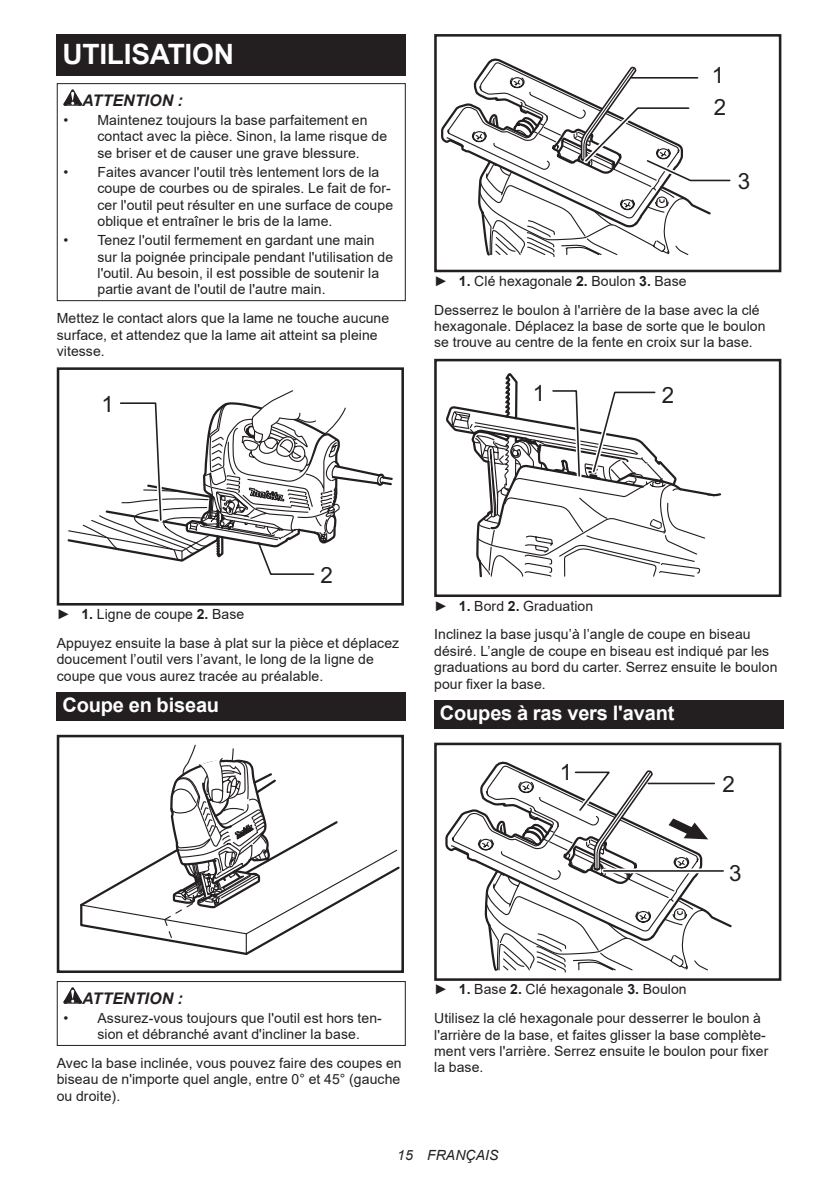
<style>
.page{position:relative;width:840px;height:1191px;background:#fff}
.page>*{position:absolute;margin:0;border:0;box-sizing:border-box;transform-origin:0 0}
.t1{font:700 28px "Arial";letter-spacing:-.01em;color:#fff}
.t2{font:22.4px/32.2px "Arial";color:#231f20}
.t3{font:700 20px "Arial";letter-spacing:-.01em;color:#fff}
.t4{font:italic 700 16px "Arial";letter-spacing:.005em;color:#231f20}
.t5{font:14px/16.4px "Arial";letter-spacing:.005em;color:#231f20}
.t6{font:italic 14px "Arial";letter-spacing:.005em;color:#231f20}
.s1{font-weight:700}
</style>
<div class="page">
<div style="left:57px;top:34px;width:348px;height:41px;background:#231f20"></div>
<svg style="left:63px;top:89px;width:19px;height:17px"></svg>
<div style="left:57px;top:83px;width:348px;height:218px;border:1px solid #231f20"></div>
<div style="left:57px;top:367px;width:347px;height:238px;border:3px solid #231f20"></div>
<svg style="left:67px;top:390px;width:326px;height:185px"></svg>
<div style="left:57px;top:692px;width:348px;height:28px;background:#231f20"></div>
<svg style="left:80px;top:744px;width:320px;height:211px"></svg>
<div style="left:57px;top:735px;width:347px;height:238px;border:3px solid #231f20"></div>
<svg style="left:63px;top:987px;width:19px;height:16px"></svg>
<div style="left:57px;top:981px;width:348px;height:65px;border:1px solid #231f20"></div>
<div style="left:434px;top:34px;width:347px;height:238px;border:3px solid #231f20"></div>
<svg style="left:441px;top:58px;width:290px;height:199px"></svg>
<div style="left:434px;top:359px;width:347px;height:238px;border:3px solid #231f20"></div>
<svg style="left:445px;top:373px;width:277px;height:224px"></svg>
<div style="left:434px;top:700px;width:348px;height:28px;background:#231f20"></div>
<div style="left:434px;top:742px;width:347px;height:238px;border:3px solid #231f20"></div>
<svg style="left:445px;top:767px;width:287px;height:205px"></svg>
<h1 class="t1" style="left:62px;top:34px;width:173px">UTILISATION</h1>
<p class="t4" style="left:82px;top:89px;width:102px">ATTENTION :</p>
<p class="t5" style="left:97px;top:112px;width:291px;text-indent:-34px">• Maintenez toujours la base parfaitement en contact avec la pièce. Sinon, la lame risque de se briser et de causer une grave blessure.</p>
<p class="t5" style="left:97px;top:164px;width:297px;text-indent:-34px">• Faites avancer l'outil très lentement lors de la coupe de courbes ou de spirales. Le fait de for&shy;cer l'outil peut résulter en une surface de coupe oblique et entraîner le bris de la lame.</p>
<p class="t5" style="left:97px;top:232px;width:297px;text-indent:-34px">• Tenez l'outil fermement en gardant une main sur la poignée principale pendant l'utilisation de l'outil. Au besoin, il est possible de soutenir la partie avant de l'outil de l'autre main.</p>
<p class="t5" style="left:57px;top:310px;width:334px">Mettez le contact alors que la lame ne touche aucune surface, et attendez que la lame ait atteint sa pleine vitesse.</p>
<h2 class="t2" style="left:101px;top:388px;width:14px">1</h2>
<h2 class="t2" style="left:711px;top:59px;width:16px">1<br>2</h2>
<h2 class="t2" style="left:737px;top:164px;width:14px">3</h2>
<p class="t5" style="left:434px;top:266px;width:327px;line-height:28.8px">► <span class="s1">1.</span> Clé hexagonale <span class="s1">2.</span> Boulon <span class="s1">3.</span> Base<br>Desserrez le boulon à l'arrière de la base avec la clé</p>
<p class="t5" style="left:434px;top:318px;width:333px">hexagonale. Déplacez la base de sorte que le boulon se trouve au centre de la fente en croix sur la base.</p>
<h2 class="t2" style="left:532px;top:377px;width:14px">1</h2>
<h2 class="t2" style="left:661px;top:378px;width:14px">2</h2>
<h2 class="t2" style="left:320px;top:559px;width:14px">2</h2>
<p class="t5" style="left:57px;top:599px;width:344px;line-height:28.8px">► <span class="s1">1.</span> Ligne de coupe <span class="s1">2.</span> Base<br>Appuyez ensuite la base à plat sur la pièce et déplacez</p>
<p class="t5" style="left:57px;top:651px;width:318px">doucement l’outil vers l’avant, le long de la ligne de coupe que vous aurez tracée au préalable.</p>
<h3 class="t3" style="left:62px;top:691px;width:158px">Coupe en biseau</h3>
<p class="t5" style="left:434px;top:591px;width:318px;line-height:28.8px">► <span class="s1">1.</span> Bord <span class="s1">2.</span> Graduation<br>Inclinez la base jusqu’à l’angle de coupe en biseau</p>
<p class="t5" style="left:434px;top:642px;width:344px">désiré. L’angle de coupe en biseau est indiqué par les graduations au bord du carter. Serrez ensuite le boulon pour fixer la base.</p>
<h3 class="t3" style="left:439px;top:699px;width:236px">Coupes à ras vers l'avant</h3>
<h2 class="t2" style="left:559px;top:755px;width:14px">1</h2>
<h2 class="t2" style="left:722px;top:768px;width:14px">2</h2>
<h2 class="t2" style="left:728px;top:857px;width:14px">3</h2>
<p class="t4" style="left:82px;top:987px;width:102px">ATTENTION :</p>
<p class="t5" style="left:97px;top:1009px;width:286px;text-indent:-34px">• Assurez-vous toujours que l'outil est hors ten&shy;sion et débranché avant d'incliner la base.</p>
<p class="t5" style="left:57px;top:1054px;width:346px;text-align:justify">Avec la base inclinée, vous pouvez faire des coupes en biseau de n'importe quel angle, entre 0° et 45° (gauche ou droite).</p>
<p class="t5" style="left:434px;top:975px;width:328px;line-height:28.8px">► <span class="s1">1.</span> Base <span class="s1">2.</span> Clé hexagonale <span class="s1">3.</span> Boulon<br>Utilisez la clé hexagonale pour desserrer le boulon à</p>
<p class="t5" style="left:434px;top:1026px;width:335px">l'arrière de la base, et faites glisser la base complète&shy;ment vers l'arrière. Serrez ensuite le boulon pour fixer la base.</p>
<p class="t6" style="left:397px;top:1146px;width:103px">15 FRANÇAIS</p>
</div>
